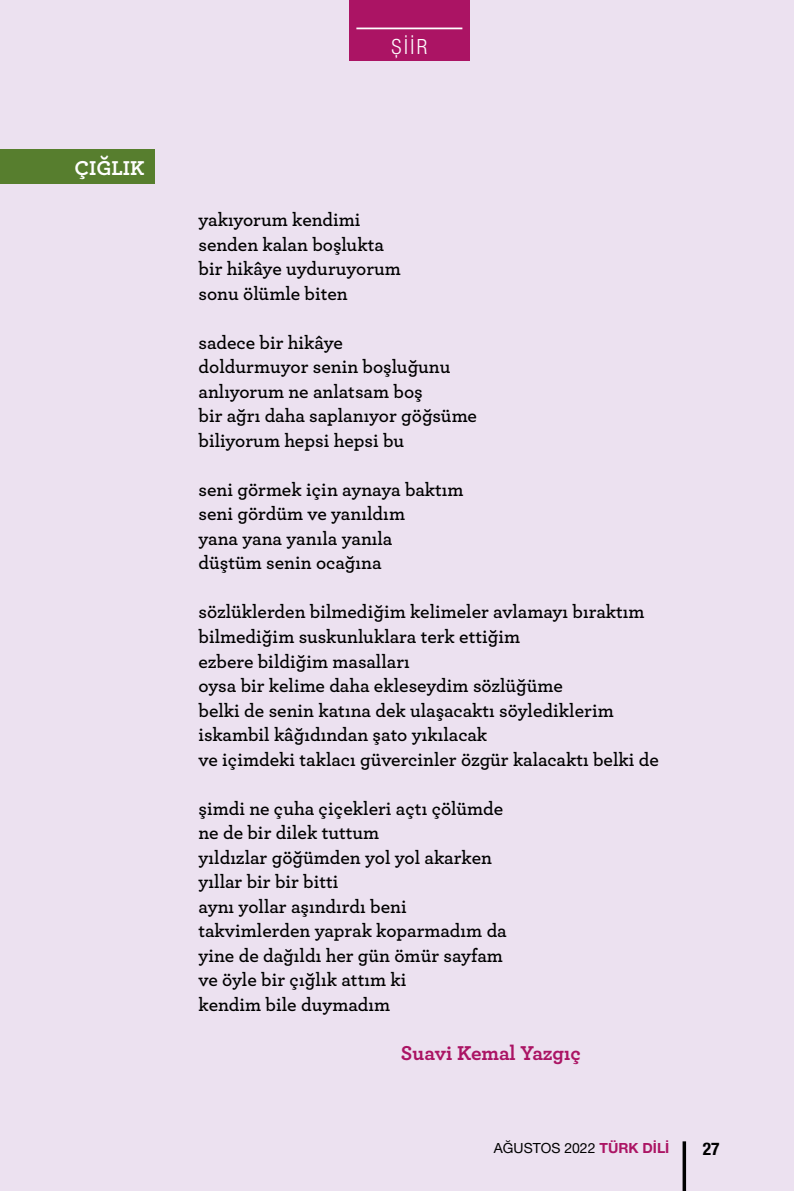
<style>
.page{position:relative;width:794px;height:1191px;background:#ece1f0}
.page>*{position:absolute;margin:0;border:0;box-sizing:border-box;transform-origin:0 0}
.t1{font:700 21px "Archer";letter-spacing:-.005em;color:#ab1464}
.t2{font:700 21px "Archer";letter-spacing:-.005em;color:#fff}
.t3{font:300 condensed 21px "Helvetica Neue LT Pro";color:#fff}
.t4{font:600 19.25px/24.5px "Archer";color:#000}
.t5{font:700 condensed 17.5px "Helvetica Neue LT Pro";color:#000}
.t6{font:14px "Helvetica Neue LT Pro";color:#000}
.s1{font-weight:700;color:#ab1464}
</style>
<div class="page">
<div style="left:349px;top:0;width:120px;height:61px;background:#ab1464"></div>
<hr style="left:356px;top:28px;width:106px;height:1px;background:#fff">
<svg style="left:682px;top:1141px;width:4px;height:50px"></svg>
<div style="left:0;top:149px;width:154px;height:35px;background:#577e2e"></div>
<p class="t2" style="left:74px;top:151px;width:72px">ÇIĞLIK</p>
<p class="t3" style="left:391px;top:34px;width:37px">ŞİİR</p>
<p class="t4" style="left:198px;top:206px;width:204px">yakıyorum kendimi senden kalan boşlukta bir hikâye uyduruyorum sonu ölümle biten</p>
<p class="t4" style="left:198px;top:329px;width:280px">sadece bir hikâye<br>doldurmuyor senin boşluğunu anlıyorum ne anlatsam boş<br>bir ağrı daha saplanıyor göğsüme biliyorum hepsi hepsi bu</p>
<p class="t4" style="left:198px;top:476px;width:267px">seni görmek için aynaya baktım seni gördüm ve yanıldım<br>yana yana yanıla yanıla<br>düştüm senin ocağına</p>
<p class="t4" style="left:198px;top:598px;width:462px">sözlüklerden bilmediğim kelimeler avlamayı bıraktım bilmediğim suskunluklara terk ettiğim<br>ezbere bildiğim masalları<br>oysa bir kelime daha ekleseydim sözlüğüme<br>belki de senin katına dek ulaşacaktı söylediklerim iskambil kâğıdından şato yıkılacak<br>ve içimdeki taklacı güvercinler özgür kalacaktı belki de</p>
<p class="t4" style="left:198px;top:795px;width:310px">şimdi ne çuha çiçekleri açtı çölümde ne de bir dilek tuttum<br>yıldızlar göğümden yol yol akarken yıllar bir bir bitti<br>aynı yollar aşındırdı beni takvimlerden yaprak koparmadım da yine de dağıldı her gün ömür sayfam ve öyle bir çığlık attım ki<br>kendim bile duymadım</p>
<p class="t1" style="left:401px;top:1036px;width:182px">Suavi Kemal Yazgıç</p>
<p class="t6" style="left:494px;top:1139px;width:177px">AĞUSTOS 2022 <span class="s1">TÜRK DİLİ</span></p>
<p class="t5" style="left:702px;top:1138px;width:18px">27</p>
</div>
